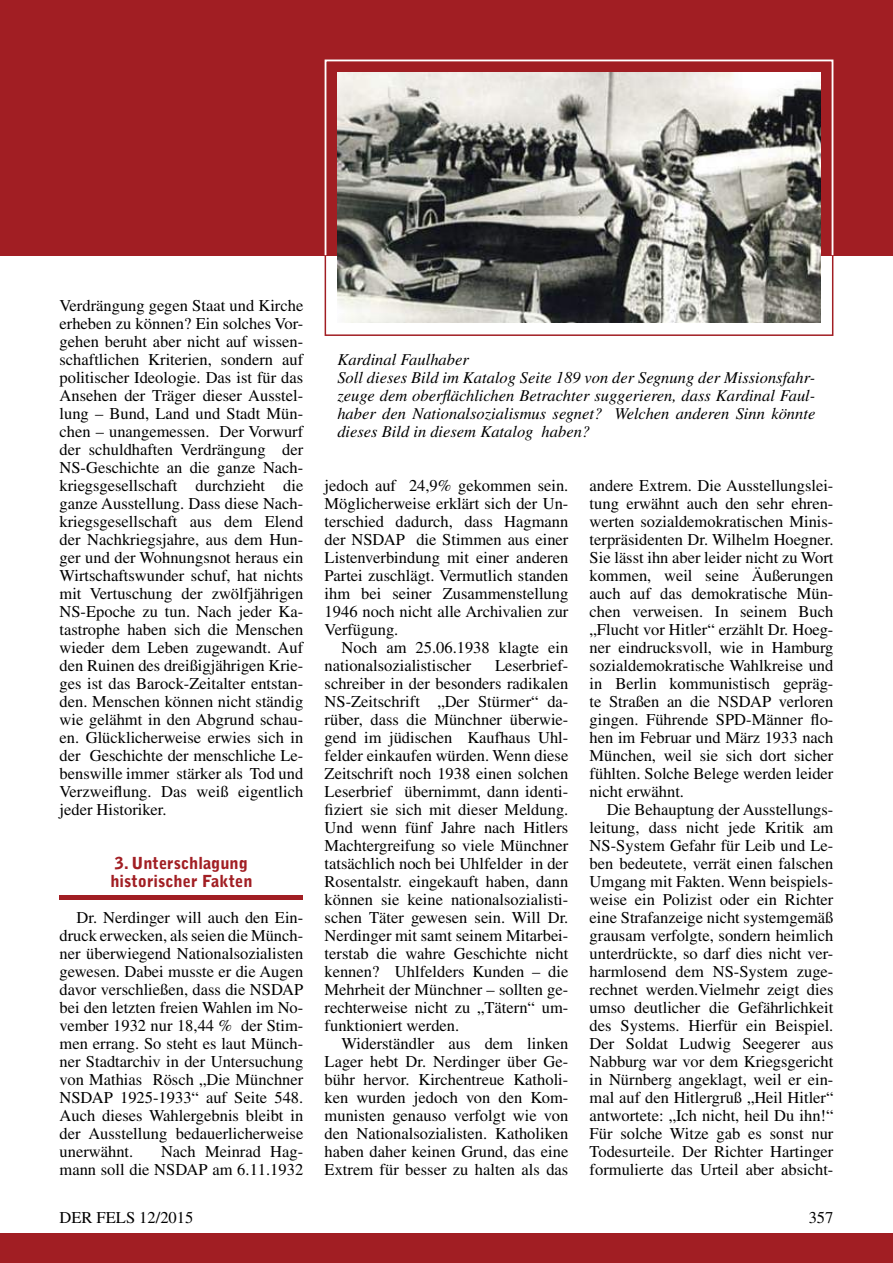
<style>
.page{position:relative;width:893px;height:1263px;background:#fff}
.page>*{position:absolute;margin:0;border:0;box-sizing:border-box;transform-origin:0 0}
.t1{font:16.5px/18px "Times";color:#000;text-align:justify}
.t2{font:italic 16.5px/18px "Times";color:#000}
.t3{font:900 16.5px/18px "Bell Gothic Std";color:#a11e23}
</style>
<div class="page">
<div style="left:0;top:0;width:893px;height:255px;background:#a11e23"></div>
<div style="left:0;top:1233px;width:893px;height:30px;background:#a11e23"></div>
<img style="left:337px;top:72px;width:484px;height:251px">
<hr style="left:60px;top:895px;width:243px;height:4px;background:#a11e23">
<div style="left:325px;top:60px;width:508px;height:196px;border:2px solid #fff"></div>
<p class="t1" style="left:60px;top:296px;width:245px">Verdrängung gegen Staat und Kirche erheben zu können? Ein solches Vor&shy;gehen beruht aber nicht auf wissen&shy;schaftlichen Kriterien, sondern auf politischer Ideologie. Das ist für das Ansehen der Träger dieser Ausstel&shy;lung – Bund, Land und Stadt Mün&shy;chen – unangemessen. Der Vorwurf der schuldhaften Verdrängung der NS-Geschichte an die ganze Nach&shy;kriegsgesellschaft durchzieht die ganze Ausstellung. Dass diese Nach&shy;kriegsgesellschaft aus dem Elend der Nachkriegsjahre, aus dem Hun&shy;ger und der Wohnungsnot heraus ein Wirtschaftswunder schuf, hat nichts mit Vertuschung der zwölfjährigen NS-Epoche zu tun. Nach jeder Ka&shy;tastrophe haben sich die Menschen wieder dem Leben zugewandt. Auf den Ruinen des dreißigjährigen Krie&shy;ges ist das Barock-Zeitalter entstan&shy;den. Menschen können nicht ständig wie gelähmt in den Abgrund schau&shy;en. Glücklicherweise erwies sich in der Geschichte der menschliche Le&shy;benswille immer stärker als Tod und Verzweiflung. Das weiß eigentlich jeder Historiker.</p>
<p class="t3" style="left:110px;top:854px;width:144px">3. Unterschlagung historischer Fakten</p>
<p class="t1" style="left:60px;top:908px;width:245px;text-indent:17px">Dr. Nerdinger will auch den Ein&shy;druck erwecken, als seien die Münch&shy;ner überwiegend Nationalsozialisten gewesen. Dabei musste er die Augen davor verschließen, dass die NSDAP bei den letzten freien Wahlen im No&shy;vember 1932 nur 18,44 % der Stim&shy;men errang. So steht es laut Münch&shy;ner Stadtarchiv in der Untersuchung von Mathias Rösch „Die Münchner NSDAP 1925-1933“ auf Seite 548.<br>Auch dieses Wahlergebnis bleibt in der Ausstellung bedauerlicherweise unerwähnt.</p>
<p class="t1" style="left:60px;top:1142px;width:245px;text-align:right">Nach Meinrad Hag-<br>mann soll die NSDAP am 6.11.1932</p>
<p class="t2" style="left:337px;top:350px;width:479px">Kardinal Faulhaber<br>Soll dieses Bild im Katalog Seite 189 von der Segnung der Missionsfahr&shy;zeuge dem oberflächlichen Betrachter suggerieren, dass Kardinal Faul&shy;haber den Nationalsozialismus segnet? Welchen anderen Sinn könnte dieses Bild in diesem Katalog haben?</p>
<p class="t1" style="left:325px;top:476px;width:245px">jedoch auf 24,9% gekommen sein.<br>Möglicherweise erklärt sich der Un&shy;terschied dadurch, dass Hagmann der NSDAP die Stimmen aus einer Listenverbindung mit einer anderen Partei zuschlägt. Vermutlich standen ihm bei seiner Zusammenstellung 1946 noch nicht alle Archivalien zur Verfügung.</p>
<p class="t1" style="left:325px;top:638px;width:245px;text-indent:17px">Noch am 25.06.1938 klagte ein nationalsozialistischer</p>
<p class="t1" style="left:325px;top:656px;width:245px;text-indent:170px">Leserbrief&shy;schreiber in der besonders radikalen NS-Zeitschrift „Der Stürmer“ da&shy;rüber, dass die Münchner überwie&shy;gend im jüdischen Kaufhaus Uhl&shy;felder einkaufen würden. Wenn diese Zeitschrift noch 1938 einen solchen Leserbrief übernimmt, dann identi&shy;fiziert sie sich mit dieser Meldung.<br>Und wenn fünf Jahre nach Hitlers Machtergreifung so viele Münchner tatsächlich noch bei Uhlfelder in der Rosentalstr. eingekauft haben, dann können sie keine nationalsozialisti&shy;schen Täter gewesen sein. Will Dr.<br>Nerdinger mit samt seinem Mitarbei&shy;terstab die wahre Geschichte nicht kennen? Uhlfelders Kunden – die Mehrheit der Münchner – sollten ge&shy;rechterweise nicht zu „Tätern“ um&shy;funktioniert werden.</p>
<p class="t1" style="left:325px;top:1034px;width:245px;text-indent:17px">Widerständler aus dem linken Lager hebt Dr. Nerdinger über Ge&shy;bühr hervor. Kirchentreue Katholi&shy;ken wurden jedoch von den Kom&shy;munisten genauso verfolgt wie von den Nationalsozialisten. Katholiken haben daher keinen Grund, das eine Extrem für besser zu halten als das</p>
<p class="t1" style="left:590px;top:476px;width:245px">andere Extrem. Die Ausstellungslei&shy;tung erwähnt auch den sehr ehren&shy;werten sozialdemokratischen Minis&shy;terpräsidenten Dr. Wilhelm Hoegner.<br>Sie lässt ihn aber leider nicht zu Wort kommen, weil seine Äußerungen auch auf das demokratische Mün&shy;chen verweisen. In seinem Buch „Flucht vor Hitler“ erzählt Dr. Hoeg&shy;ner eindrucksvoll, wie in Hamburg sozialdemokratische Wahlkreise und in Berlin kommunistisch gepräg&shy;te Straßen an die NSDAP verloren gingen. Führende SPD-Männer flo&shy;hen im Februar und März 1933 nach München, weil sie sich dort sicher fühlten. Solche Belege werden leider nicht erwähnt.</p>
<p class="t1" style="left:590px;top:800px;width:245px;text-indent:17px">Die Behauptung der Ausstellungs&shy;leitung, dass nicht jede Kritik am NS-System Gefahr für Leib und Le&shy;ben bedeutete, verrät einen falschen Umgang mit Fakten. Wenn beispiels&shy;weise ein Polizist oder ein Richter eine Strafanzeige nicht systemgemäß grausam verfolgte, sondern heimlich unterdrückte, so darf dies nicht ver&shy;harmlosend dem NS-System zuge&shy;rechnet werden.Vielmehr zeigt dies umso deutlicher die Gefährlichkeit des Systems. Hierfür ein Beispiel.<br>Der Soldat Ludwig Seegerer aus Nabburg war vor dem Kriegsgericht in Nürnberg angeklagt, weil er ein&shy;mal auf den Hitlergruß „Heil Hitler“ antwortete: „Ich nicht, heil Du ihn!“ Für solche Witze gab es sonst nur Todesurteile. Der Richter Hartinger formulierte das Urteil aber absicht-</p>
<p class="t1" style="left:60px;top:1209px;width:135px">DER FELS 12/2015</p>
<p class="t1" style="left:809px;top:1209px;width:26px">357</p>
</div>
